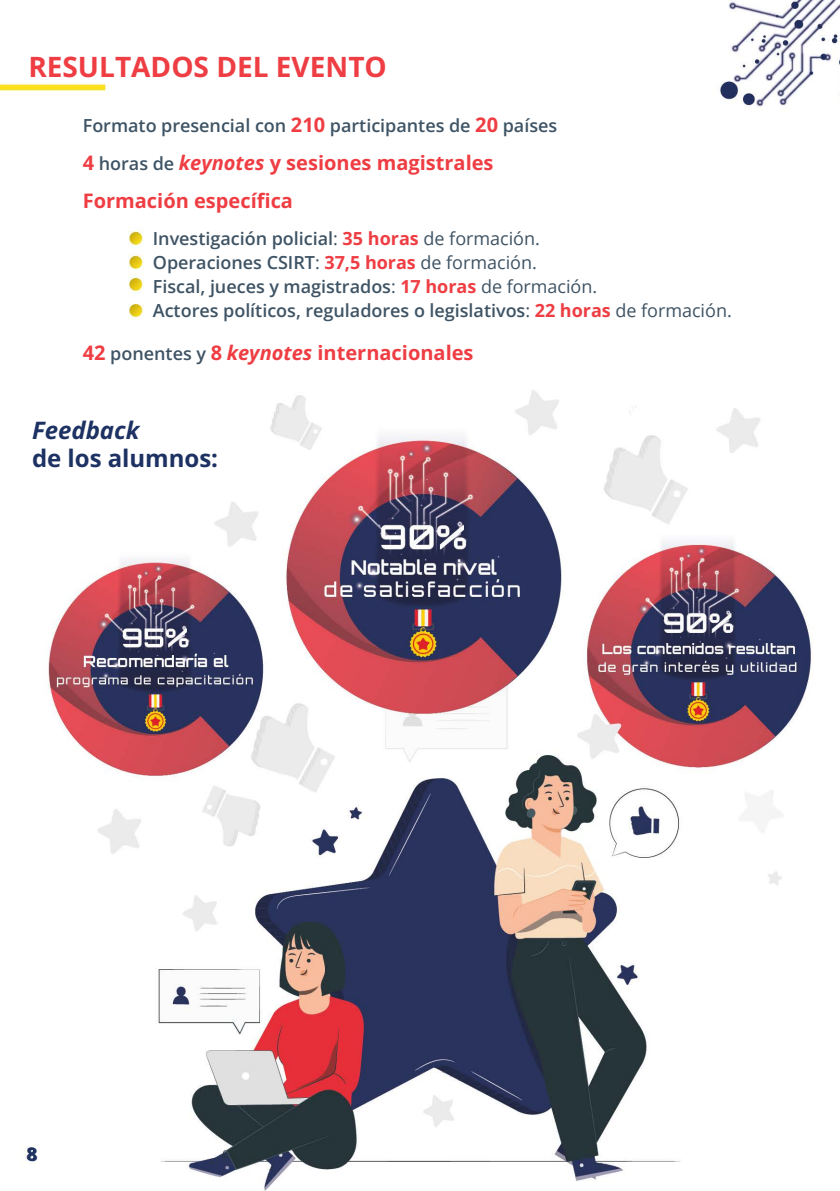
<style>
.page{position:relative;width:840px;height:1191px;background:#fff}
.page>*{position:absolute;margin:0;border:0;box-sizing:border-box;transform-origin:0 0}
.t1{font:700 28px "Open Sans";color:#ee3d43}
.t2{font:700 24px/28.4px "Open Sans";color:#1d3263}
.t3{font:700 20px "Open Sans";color:#ee3d43}
.t4{font:600 18px "Open Sans";color:#3e5364}
.t5{font:700 18px "Open Sans";color:#1d3361}
.s1{font-weight:700;font-size:20px;color:#ee3d43}
.s2{font-weight:600;font-size:18px;color:#3e5364}
.s3{font-style:italic}
.s4{font-weight:400}
.s5{font-weight:700;color:#ee3d43}
</style>
<div class="page">
<img style="left:0;top:0;width:839px;height:1191px">
<p class="t1" style="left:28px;top:48px;width:360px">RESULTADOS DEL EVENTO</p>
<p class="t4" style="left:83px;top:113px;width:475px">Formato presencial con <span class="s1">210</span> participantes de <span class="s1">20</span> países</p>
<p class="t3" style="left:83px;top:149px;width:412px">4 <span class="s2">horas de</span> <span class="s3">keynotes</span> y sesiones magistrales</p>
<p class="t3" style="left:83px;top:187px;width:212px">Formación específica</p>
<p class="t4" style="left:153px;top:226px;width:388px">Investigación policial<span class="s4">:</span> <span class="s5">35 horas</span> <span class="s4">de formación.</span></p>
<p class="t4" style="left:153px;top:250px;width:385px">Operaciones CSIRT<span class="s4">:</span> <span class="s5">37,5 horas</span> <span class="s4">de formación.</span></p>
<p class="t4" style="left:153px;top:274px;width:445px">Fiscal, jueces y magistrados<span class="s4">:</span> <span class="s5">17 horas</span> <span class="s4">de formación.</span></p>
<p class="t4" style="left:153px;top:298px;width:580px">Actores políticos, reguladores o legislativos<span class="s4">:</span> <span class="s5">22 horas</span> <span class="s4">de formación.</span></p>
<p class="t3" style="left:83px;top:339px;width:392px">42 <span class="s2">ponentes y</span> 8 <span class="s3">keynotes</span> internacionales</p>
<p class="t2" style="left:32px;top:415px;width:187px"><span class="s3">Feedback<br></span>de los alumnos:</p>
<p class="t5" style="left:27px;top:1142px;width:12px">8</p>
</div>
